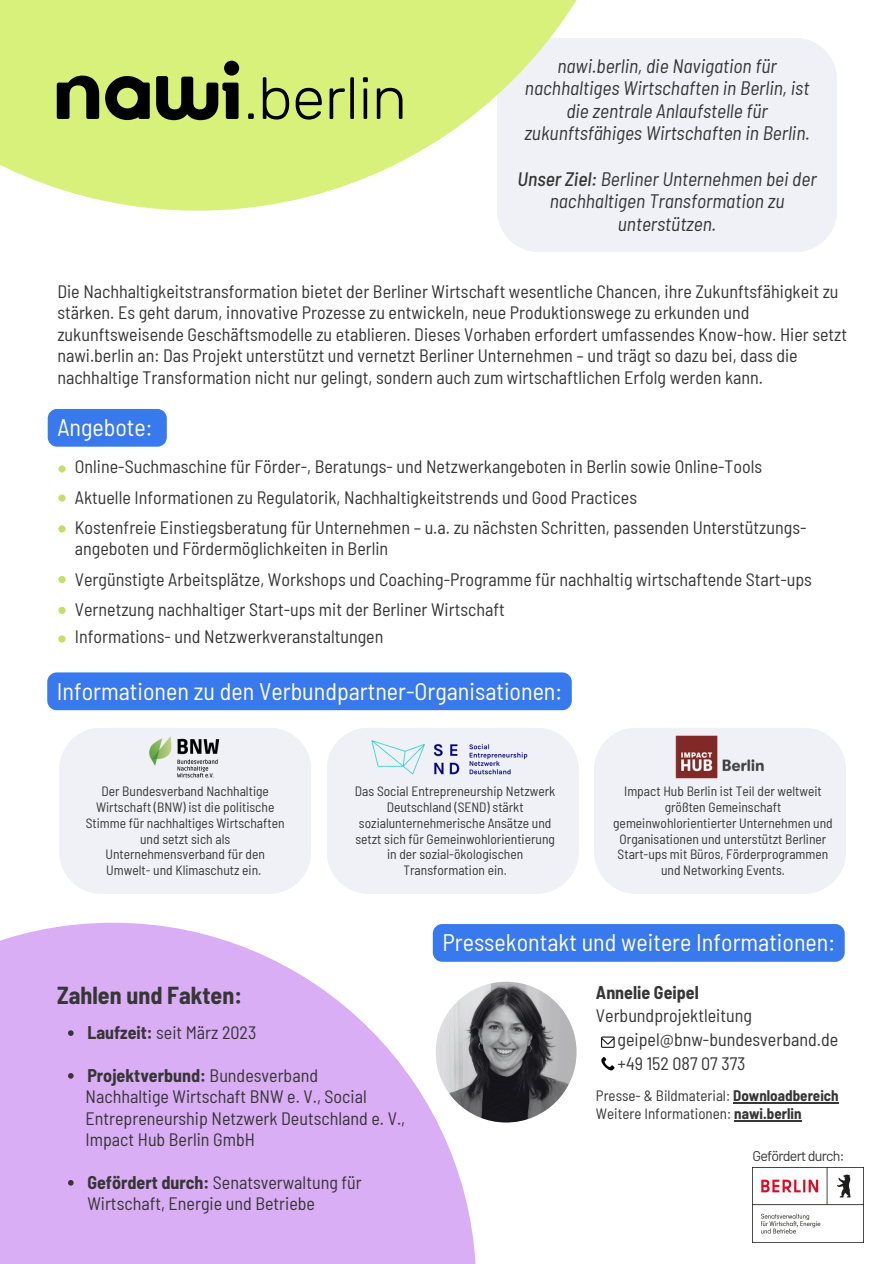
<style>
.page{position:relative;width:894px;height:1264px;background:#fff}
.page>*{position:absolute;margin:0;border:0;box-sizing:border-box;transform-origin:0 0}
.t1{font:semi-condensed 24px "Barlow";color:#fff}
.t2{font:700 semi-condensed 24px "Barlow";color:#363636}
.t3{font:italic semi-condensed 19.5px/22.5px "Barlow";color:#363636;text-align:center}
.t4{font:semi-condensed 18px/21.3px "Barlow";color:#363636}
.t5{font:700 semi-condensed 18px "Barlow";color:#363636}
.t6{font:semi-condensed 15px "Barlow";color:#363636}
.t7{font:14.25px "Barlow";letter-spacing:-.05em;color:#363636}
.t8{font:semi-condensed 13.5px/15.8px "Barlow";color:#363636;text-align:center}
.s1{font-weight:500}
.s2{font-weight:700}
.s3{font-weight:400}
</style>
<div class="page">
<div style="left:497px;top:38px;width:339px;height:214px;background:#eff1f6"></div>
<svg style="left:0;top:0;width:644px;height:211px;fill:#d7f17b"></svg>
<svg style="left:248px;top:113px;width:6px;height:6px"></svg>
<svg style="left:263px;top:77px;width:26px;height:42px"></svg>
<svg style="left:295px;top:88px;width:27px;height:32px"></svg>
<svg style="left:329px;top:77px;width:25px;height:42px"></svg>
<svg style="left:363px;top:77px;width:5px;height:42px"></svg>
<svg style="left:376px;top:88px;width:26px;height:31px"></svg>
<svg style="left:156px;top:76px;width:82px;height:44px"></svg>
<svg style="left:57px;top:76px;width:93px;height:44px"></svg>
<div style="left:224px;top:61px;width:15px;height:15px;background:#000;border-radius:50%"></div>
<svg style="left:0;top:922px;width:476px;height:341px;fill:#daaef5"></svg>
<img style="left:752px;top:1167px;width:111px;height:75px">
<div style="left:59px;top:728px;width:252px;height:165px;background:#eff1f6"></div>
<img style="left:435px;top:981px;width:141px;height:141px;border-radius:50%">
<img style="left:143px;top:731px;width:84px;height:51px">
<div style="left:58px;top:465px;width:8px;height:7px;background:#c0e167;border-radius:50%"></div>
<div style="left:327px;top:728px;width:251px;height:165px;background:#eff1f6"></div>
<div style="left:594px;top:728px;width:251px;height:165px;background:#eff1f6"></div>
<img style="left:369px;top:735px;width:160px;height:43px">
<svg style="left:601px;top:1057px;width:13px;height:13px"></svg>
<svg style="left:601px;top:1036px;width:13px;height:11px"></svg>
<div style="left:58px;top:494px;width:8px;height:7px;background:#c0e167;border-radius:50%"></div>
<div style="left:58px;top:525px;width:8px;height:7px;background:#c0e167;border-radius:50%"></div>
<div style="left:58px;top:576px;width:8px;height:7px;background:#c0e167;border-radius:50%"></div>
<svg style="left:58px;top:606px;width:8px;height:8px"></svg>
<div style="left:58px;top:635px;width:8px;height:7px;background:#c0e167;border-radius:50%"></div>
<img style="left:674px;top:734px;width:91px;height:45px">
<svg style="left:68px;top:1030px;width:6px;height:5px"></svg>
<svg style="left:68px;top:1073px;width:6px;height:5px"></svg>
<svg style="left:68px;top:1179px;width:6px;height:6px"></svg>
<div style="left:48px;top:409px;width:119px;height:37px;background:#3979ee"></div>
<div style="left:432px;top:924px;width:412px;height:37px;background:#3979ee;border-radius:9px"></div>
<div style="left:47px;top:672px;width:524px;height:38px;background:#3979ee;border-radius:9px"></div>
<hr style="left:733px;top:1102px;width:105px;height:1px;background:#363636">
<hr style="left:734px;top:1120px;width:67px;height:1px;background:#363636">
<h3 class="t3" style="left:524px;top:54px;width:287px">nawi.berlin, die Navigation für nachhaltiges Wirtschaften in Berlin, ist die zentrale Anlaufstelle für zukunftsfähiges Wirtschaften in Berlin.</h3>
<h3 class="t3" style="left:517px;top:166px;width:300px"><span class="s1">Unser Ziel:</span> Berliner Unternehmen bei der nachhaltigen Transformation zu unterstützen.</h3>
<p class="t4" style="left:57px;top:280px;width:791px">Die Nachhaltigkeitstransformation bietet der Berliner Wirtschaft wesentliche Chancen, ihre Zukunftsfähigkeit zu stärken. Es geht darum, innovative Prozesse zu entwickeln, neue Produktionswege zu erkunden und zukunftsweisende Geschäftsmodelle zu etablieren. Dieses Vorhaben erfordert umfassendes Know-how. Hier setzt nawi.berlin an: Das Projekt unterstützt und vernetzt Berliner Unternehmen – und trägt so dazu bei, dass die nachhaltige Transformation nicht nur gelingt, sondern auch zum wirtschaftlichen Erfolg werden kann.</p>
<p class="t1" style="left:57px;top:412px;width:96px">Angebote:</p>
<h3 class="t4" style="left:75px;top:455px;width:688px">Online-Suchmaschine für Förder-, Beratungs- und Netzwerkangeboten in Berlin sowie Online-Tools</h3>
<p class="t4" style="left:75px;top:485px;width:563px">Aktuelle Informationen zu Regulatorik, Nachhaltigkeitstrends und Good Practices</p>
<p class="t4" style="left:75px;top:516px;width:733px">Kostenfreie Einstiegsberatung für Unternehmen – u.a. zu nächsten Schritten, passenden Unterstützungs&shy;angeboten und Fördermöglichkeiten in Berlin</p>
<p class="t4" style="left:75px;top:568px;width:738px">Vergünstigte Arbeitsplätze, Workshops und Coaching-Programme für nachhaltig wirtschaftende Start-ups</p>
<p class="t4" style="left:75px;top:598px;width:431px">Vernetzung nachhaltiger Start-ups mit der Berliner Wirtschaft</p>
<h3 class="t4" style="left:75px;top:625px;width:310px">Informations- und Netzwerkveranstaltungen</h3>
<p class="t1" style="left:57px;top:675px;width:506px">Informationen zu den Verbundpartner-Organisationen:</p>
<h3 class="t8" style="left:86px;top:783px;width:200px">Der Bundesverband Nachhaltige<br>Wirtschaft (BNW) ist die politische<br>Stimme für nachhaltiges Wirtschaften und setzt sich als<br>Unternehmensverband für den<br>Umwelt- und Klimaschutz ein.</h3>
<p class="t8" style="left:613px;top:783px;width:221px">Impact Hub Berlin ist Teil der weltweit größten Gemeinschaft gemeinwohlorientierter Unternehmen und Organisationen und unterstützt Berliner Start-ups mit Büros, Förderprogrammen und Networking Events.</p>
<p class="t8" style="left:355px;top:783px;width:202px">Das Social Entrepreneurship Netzwerk<br>Deutschland (SEND) stärkt sozialunternehmerische Ansätze und setzt sich für Gemeinwohlorientierung in der sozial-ökologischen<br>Transformation ein.</p>
<h3 class="t2" style="left:57px;top:980px;width:186px">Zahlen und Fakten:</h3>
<p class="t4" style="left:87px;top:1021px;width:170px"><span class="s2">Laufzeit:</span> seit März 2023</p>
<p class="t5" style="left:87px;top:1064px;width:232px">Projektverbund: <span class="s3">Bundesverband</span></p>
<p class="t4" style="left:86px;top:1085px;width:321px">Nachhaltige Wirtschaft BNW e. V., Social<br>Entrepreneurship Netzwerk Deutschland e. V.,</p>
<p class="t4" style="left:86px;top:1128px;width:171px">Impact Hub Berlin GmbH</p>
<p class="t4" style="left:87px;top:1171px;width:276px"><span class="s2">Gefördert durch:</span> Senatsverwaltung für<br>Wirtschaft, Energie und Betriebe</p>
<p class="t1" style="left:442px;top:927px;width:394px">Pressekontakt und weitere Informationen:</p>
<p class="t5" style="left:595px;top:980px;width:104px">Annelie Geipel</p>
<p class="t4" style="left:595px;top:1004px;width:157px">Verbundprojektleitung</p>
<p class="t4" style="left:617px;top:1028px;width:222px">geipel@bnw-bundesverband.de</p>
<h3 class="t4" style="left:617px;top:1051px;width:129px">+49 152 087 07 373</h3>
<p class="t6" style="left:595px;top:1086px;width:244px">Presse- &amp; Bildmaterial: <span class="s2">Downloadbereich</span></p>
<h4 class="t6" style="left:595px;top:1104px;width:207px">Weitere Informationen: <span class="s2">nawi.berlin</span></h4>
<p class="t7" style="left:752px;top:1146px;width:94px">Gefördertdurch:</p>
</div>
